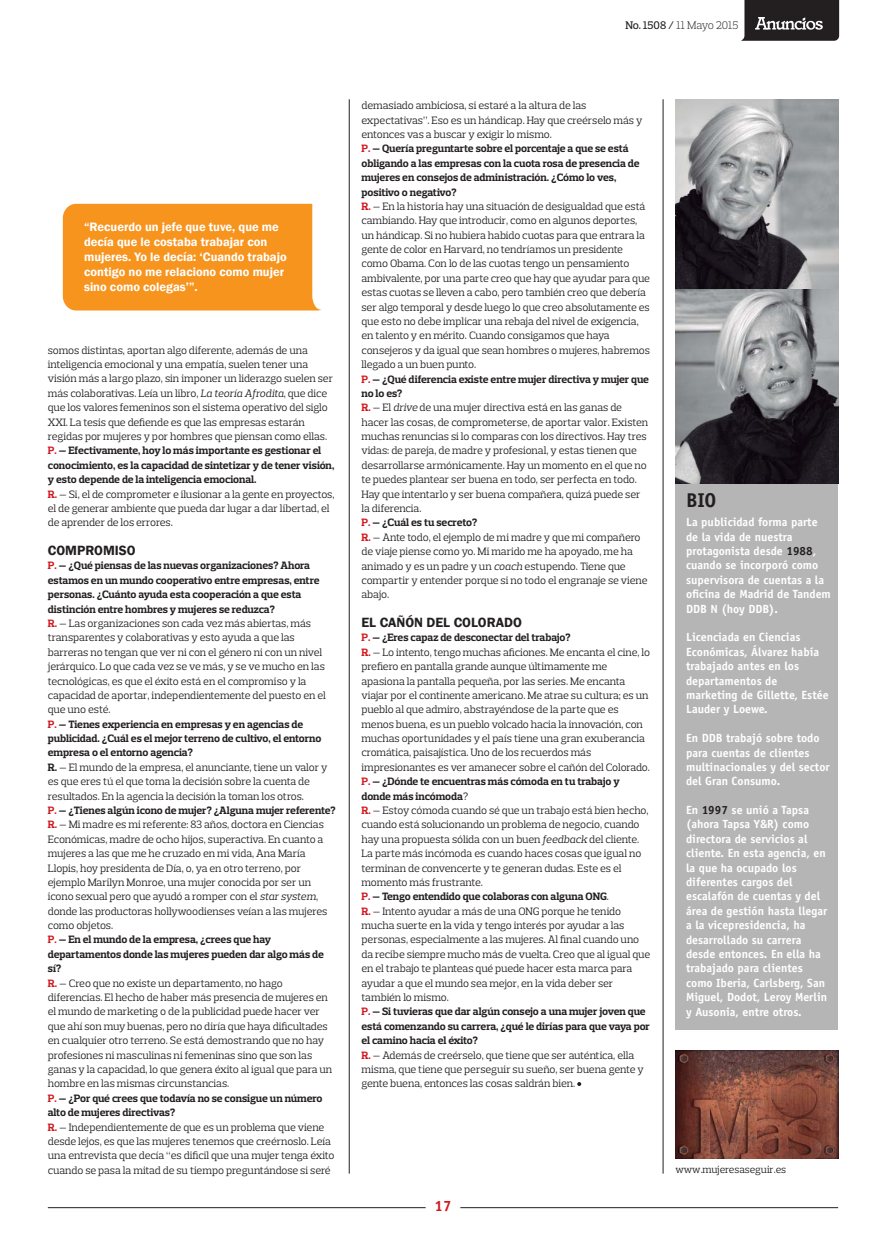
<style>
.page{position:relative;width:886px;height:1241px;background:#fff}
.page>*{position:absolute;margin:0;border:0;box-sizing:border-box;transform-origin:0 0}
.t1{font:700 20px "Officina Sans Std";color:#231f20}
.t2{font:700 15px "Officina Sans Std";color:#d2181f}
.t3{font:600 13.75px "Franklin Gothic";color:#231f20}
.t4{font:600 12.5px/15px "Franklin Gothic";color:#fff}
.t5{font:700 11.88px/14.4px "Officina Sans Std";color:#fff}
.t6{font:300 11.25px "Prelo Slab";letter-spacing:-.02em;color:#231f20}
.t7{font:10.88px/14.4px "Prelo Slab";letter-spacing:-.01em;color:#231f20}
.t8{font:10.38px "Prelo Slab";color:#231f20}
.s1{font-weight:500}
.s2{font-style:italic}
.s3{font-weight:700;color:#d2181f}
.s4{font-weight:700}
.s5{color:#231f20}
</style>
<div class="page">
<svg style="left:741px;top:0;width:98px;height:41px;background:#3e3a3b"></svg>
<hr style="left:48px;top:1207px;width:378px;height:1px;background:#231f20">
<hr style="left:460px;top:1207px;width:378px;height:1px;background:#231f20">
<hr style="left:349px;top:99px;width:1px;height:1074px;background:#231f20">
<hr style="left:663px;top:99px;width:1px;height:1074px;background:#231f20">
<div style="left:675px;top:478px;width:163px;height:551px;background:#b5b5b5"></div>
<img style="left:675px;top:99px;width:163px;height:384px">
<svg style="left:577px;top:1082px;width:4px;height:3px"></svg>
<div style="left:63px;top:204px;width:259px;height:106px;background:#f7941e"></div>
<img style="left:675px;top:1050px;width:163px;height:108px">
<p class="t6" style="left:625px;top:19px;width:115px"><span class="s1">No. 1508 /</span> 11 Mayo 2015</p>
<p class="t4" style="left:84px;top:220px;width:204px">“Recuerdo un jefe que tuve, que me decía que le costaba trabajar con mujeres. Yo le decía: ‘Cuando trabajo contigo no me relaciono como mujer sino como colegas’”.</p>
<p class="t7" style="left:48px;top:343px;width:288px">somos distintas, aportan algo diferente, además de una inteligencia emocional y una empatía, suelen tener una visión más a largo plazo, sin imponer un liderazgo suelen ser más colaborativas. Leía un libro, <span class="s2">La teoría Afrodita</span>, que dice que los valores femeninos son el sistema operativo del siglo XXI. La tesis que defiende es que las empresas estarán regidas por mujeres y por hombres que piensan como ellas.<br><span class="s3">P.</span> <span class="s4">— Efectivamente, hoy lo más importante es gestionar el conocimiento, es la capacidad de sintetizar y de tener visión, y esto depende de la inteligencia emocional.<br></span><span class="s3">R.</span> — Si, el de comprometer e ilusionar a la gente en proyectos, el de generar ambiente que pueda dar lugar a dar libertad, el de aprender de los errores.</p>
<p class="t3" style="left:48px;top:542px;width:89px">COMPROMISO</p>
<p class="t7" style="left:48px;top:558px;width:289px"><span class="s3">P.</span> <span class="s4">— ¿Qué piensas de las nuevas organizaciones? Ahora estamos en un mundo cooperativo entre empresas, entre personas. ¿Cuánto ayuda esta cooperación a que esta distinción entre hombres y mujeres se reduzca?<br></span><span class="s3">R.</span> — Las organizaciones son cada vez más abiertas, más transparentes y colaborativas y esto ayuda a que las barreras no tengan que ver ni con el género ni con un nivel jerárquico. Lo que cada vez se ve más, y se ve mucho en las tecnológicas, es que el éxito está en el compromiso y la capacidad de aportar, independientemente del puesto en el que uno esté.<br><span class="s3">P.</span> <span class="s4">— Tienes experiencia en empresas y en agencias de publicidad. ¿Cuál es el mejor terreno de cultivo, el entorno empresa o el entorno agencia?<br>R.</span> — El mundo de la empresa, el anunciante, tiene un valor y es que eres tú el que toma la decisión sobre la cuenta de resultados. En la agencia la decisión la toman los otros.<br><span class="s3">P.</span> <span class="s4">— ¿Tienes algún icono de mujer? ¿Alguna mujer referente?<br></span><span class="s3">R.</span> — Mi madre es mi referente: 83 años, doctora en Ciencias Económicas, madre de ocho hijos, superactiva. En cuanto a mujeres a las que me he cruzado en mi vida, Ana María Llopis, hoy presidenta de Día, o, ya en otro terreno, por ejemplo Marilyn Monroe, una mujer conocida por ser un icono sexual pero que ayudó a romper con el <span class="s2">star system</span>, donde las productoras hollywoodienses veían a las mujeres como objetos.<br><span class="s3">P.</span> <span class="s4">— En el mundo de la empresa, ¿crees que hay departamentos donde las mujeres pueden dar algo más de sí?<br></span><span class="s3">R.</span> — Creo que no existe un departamento, no hago diferencias. El hecho de haber más presencia de mujeres en el mundo de marketing o de la publicidad puede hacer ver que ahí son muy buenas, pero no diría que haya dificultades en cualquier otro terreno. Se está demostrando que no hay profesiones ni masculinas ni femeninas sino que son las ganas y la capacidad, lo que genera éxito al igual que para un hombre en las mismas circunstancias.<br><span class="s3">P.</span> <span class="s4">— ¿Por qué crees que todavía no se consigue un número alto de mujeres directivas?<br></span><span class="s3">R.</span> — Independientemente de que es un problema que viene desde lejos, es que las mujeres tenemos que creérnoslo. Leía una entrevista que decía “es dificil que una mujer tenga éxito cuando se pasa la mitad de su tiempo preguntándose si seré</p>
<p class="t7" style="left:361px;top:98px;width:290px">demasiado ambiciosa, si estaré a la altura de las expectativas”. Eso es un hándicap. Hay que creérselo más y entonces vas a buscar y exigir lo mismo.<br><span class="s3">P.</span> <span class="s4">— Quería preguntarte sobre el porcentaje a que se está obligando a las empresas con la cuota rosa de presencia de mujeres en consejos de administración. ¿Cómo lo ves, positivo o negativo?<br></span><span class="s3">R.</span> — En la historia hay una situación de desigualdad que está cambiando. Hay que introducir, como en algunos deportes, un hándicap. Si no hubiera habido cuotas para que entrara la gente de color en Harvard, no tendríamos un presidente como Obama. Con lo de las cuotas tengo un pensamiento ambivalente, por una parte creo que hay que ayudar para que estas cuotas se lleven a cabo, pero también creo que debería ser algo temporal y desde luego lo que creo absolutamente es que esto no debe implicar una rebaja del nivel de exigencia, en talento y en mérito. Cuando consigamos que haya consejeros y da igual que sean hombres o mujeres, habremos llegado a un buen punto.<br><span class="s3">P.</span> <span class="s4">— ¿Qué diferencia existe entre mujer directiva y mujer que no lo es?<br></span><span class="s3">R.</span> — El <span class="s2">drive</span> de una mujer directiva está en las ganas de hacer las cosas, de comprometerse, de aportar valor. Existen muchas renuncias si lo comparas con los directivos. Hay tres vidas: de pareja, de madre y profesional, y estas tienen que desarrollarse armónicamente. Hay un momento en el que no te puedes plantear ser buena en todo, ser perfecta en todo.<br>Hay que intentarlo y ser buena compañera, quizá puede ser la diferencia.<br><span class="s3">P.</span> <span class="s4">— ¿Cuál es tu secreto?<br></span><span class="s3">R.</span> — Ante todo, el ejemplo de mi madre y que mi compañero de viaje piense como yo. Mi marido me ha apoyado, me ha animado y es un padre y un <span class="s2">coach</span> estupendo. Tiene que compartir y entender porque si no todo el engranaje se viene abajo.</p>
<p class="t3" style="left:361px;top:613px;width:162px">EL CAÑÓN DEL COLORADO</p>
<p class="t7" style="left:361px;top:630px;width:290px"><span class="s3">P.</span> <span class="s4">— ¿Eres capaz de desconectar del trabajo?<br></span><span class="s3">R.</span> — Lo intento, tengo muchas aficiones. Me encanta el cine, lo prefiero en pantalla grande aunque últimamente me apasiona la pantalla pequeña, por las series. Me encanta viajar por el continente americano. Me atrae su cultura; es un pueblo al que admiro, abstrayéndose de la parte que es menos buena, es un pueblo volcado hacia la innovación, con muchas oportunidades y el país tiene una gran exuberancia cromática, paisajística. Uno de los recuerdos más impresionantes es ver amanecer sobre el cañón del Colorado.<br><span class="s3">P.</span> <span class="s4">— ¿Dónde te encuentras más cómoda en tu trabajo y donde más incómoda</span>?<br><span class="s3">R.</span> — Estoy cómoda cuando sé que un trabajo está bien hecho, cuando está solucionando un problema de negocio, cuando hay una propuesta sólida con un buen <span class="s2">feedback</span> del cliente.<br>La parte más incómoda es cuando haces cosas que igual no terminan de convencerte y te generan dudas. Este es el momento más frustrante.<br><span class="s3">P.</span> <span class="s4">— Tengo entendido que colaboras con alguna ONG</span>.<br><span class="s3">R.</span> — Intento ayudar a más de una ONG porque he tenido mucha suerte en la vida y tengo interés por ayudar a las personas, especialmente a las mujeres. Al final cuando uno da recibe siempre mucho más de vuelta. Creo que al igual que en el trabajo te planteas qué puede hacer esta marca para ayudar a que el mundo sea mejor, en la vida deber ser también lo mismo.<br><span class="s3">P.</span> <span class="s4">— Si tuvieras que dar algún consejo a una mujer joven que está comenzando su carrera, ¿qué le dirías para que vaya por el camino hacia el éxito?<br></span><span class="s3">R.</span> — Además de creérselo, que tiene que ser auténtica, ella misma, que tiene que perseguir su sueño, ser buena gente y gente buena, entonces las cosas saldrán bien.</p>
<h1 class="t1" style="left:686px;top:487px;width:32px">BIO</h1>
<p class="t5" style="left:686px;top:515px;width:146px">La publicidad forma parte de la vida de nuestra protagonista desde <span class="s5">1988</span>, cuando se incorporó como supervisora de cuentas a la oficina de Madrid de Tandem<br>DDB N (hoy DDB).</p>
<p class="t5" style="left:686px;top:630px;width:144px">Licenciada en Ciencias<br>Económicas, Álvarez había trabajado antes en los departamentos de marketing de Gillette, Estée<br>Lauder y Loewe.</p>
<p class="t5" style="left:686px;top:730px;width:145px">En DDB trabajó sobre todo para cuentas de clientes multinacionales y del sector del Gran Consumo.</p>
<p class="t5" style="left:686px;top:802px;width:143px">En <span class="s5">1997</span> se unió a Tapsa (ahora Tapsa Y&amp;R) como directora de servicios al cliente. En esta agencia, en la que ha ocupado los diferentes cargos del escalafón de cuentas y del área de gestión hasta llegar a la vicepresidencia, ha desarrollado su carrera desde entonces. En ella ha trabajado para clientes como Iberia, Carlsberg, San<br>Miguel, Dodot, Leroy Merlin y Ausonia, entre otros.</p>
<h2 class="t2" style="left:435px;top:1196px;width:18px">17</h2>
<p class="t8" style="left:675px;top:1163px;width:112px">www.mujeresaseguir.es</p>
</div>
